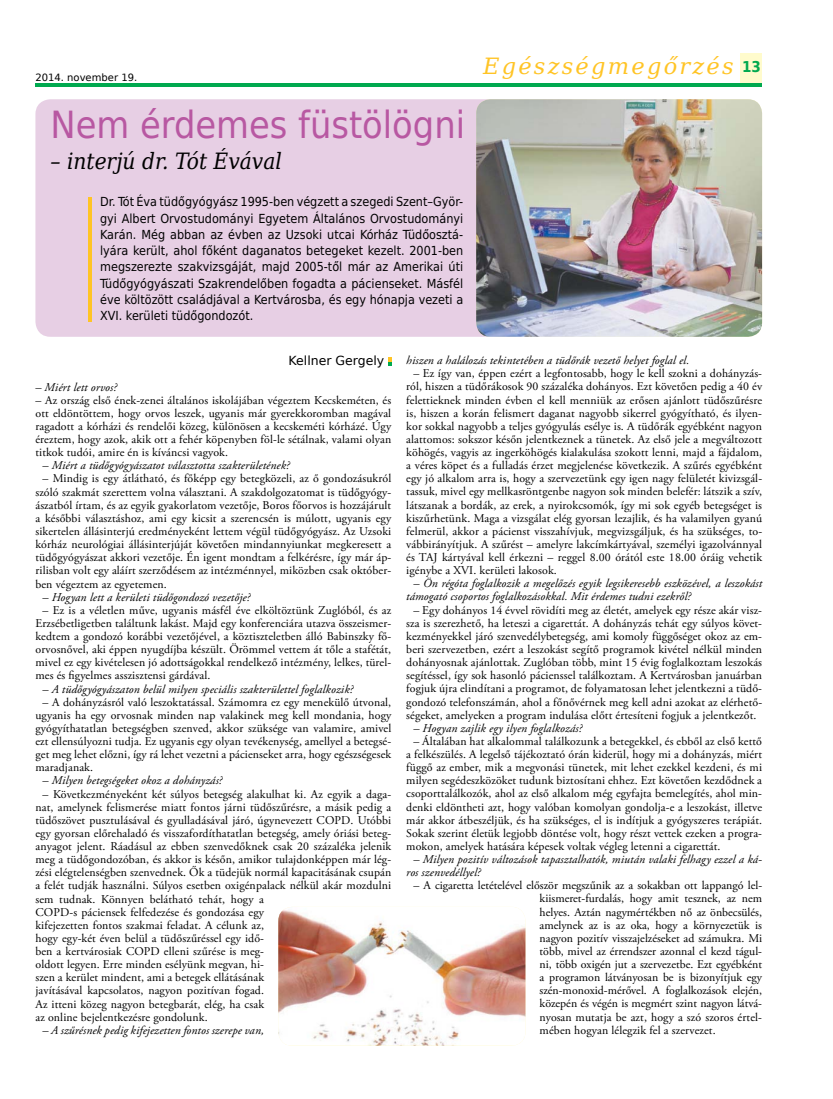
<style>
.page{position:relative;width:833px;height:1099px;background:#fff}
.page>*{position:absolute;margin:0;border:0;box-sizing:border-box;transform-origin:0 0}
.t1{font:37.5px "DejaVu Sans Condensed";color:#b858a2}
.t2{font:italic 22.5px "DejaVu Serif Condensed";color:#000}
.t3{font:italic 22.5px "DejaVu Serif";letter-spacing:.1em;color:#ffc425}
.t4{font:700 15px "DejaVu Sans Condensed";color:#00a94f}
.t5{font:12.5px/16.2px "DejaVu Sans Condensed";color:#000;text-align:justify}
.t6{font:12.5px "DejaVu Sans";color:#000}
.t7{font:11.88px/13.1px "Adobe Garamond Pro";letter-spacing:.005em;color:#000;text-align:justify}
.t8{font:italic 11.88px/13.1px "Adobe Garamond Pro";letter-spacing:.01em;color:#000}
.t9{font:10px "DejaVu Sans";color:#000}
</style>
<div class="page">
<div style="left:741px;top:53px;width:21px;height:31px;background:#fffbcc"></div>
<hr style="left:35px;top:83px;width:727px;height:4px;background:#00a94f">
<div style="left:35px;top:99px;width:549px;height:238px;background:#e7cfe4;border-radius:15px"></div>
<svg style="left:388px;top:357px;width:3px;height:9px"></svg>
<img style="left:476px;top:99px;width:286px;height:238px">
<img style="left:278px;top:907px;width:247px;height:138px">
<hr style="left:89px;top:197px;width:3px;height:124px;background:#ffc425">
<p class="t9" style="left:35px;top:70px;width:103px">2014. november 19.</p>
<h1 class="t1" style="left:50px;top:94px;width:416px">Nem érdemes füstölögni</h1>
<h2 class="t2" style="left:50px;top:144px;width:233px">– interjú dr. Tót Évával</h2>
<p class="t5" style="left:100px;top:193px;width:365px">Dr. Tót Éva tüdőgyógyász 1995-ben végzett a szegedi Szent–Györ&shy;gyi Albert Orvostudományi Egyetem Általános Orvostudományi Karán. Még abban az évben az Uzsoki utcai Kórház Tüdőosztá&shy;lyára került, ahol főként daganatos betegeket kezelt. 2001-ben megszerezte szakvizsgáját, majd 2005-től már az Amerikai úti Tüdőgyógyászati Szakrendelőben fogadta a pácienseket. Másfél éve költözött családjával a Kertvárosba, és egy hónapja vezeti a XVI. kerületi tüdőgondozót.</p>
<h2 class="t3" style="left:483px;top:49px;width:252px">Egészségmegőrzés</h2>
<p class="t4" style="left:742px;top:55px;width:20px">13</p>
<p class="t6" style="left:289px;top:350px;width:97px">Kellner Gergely</p>
<p class="t8" style="left:35px;top:380px;width:83px">– Miért lett orvos?</p>
<p class="t7" style="left:35px;top:394px;width:357px">– Az ország első ének-zenei általános iskolájában végeztem Kecskeméten, és ott eldöntöttem, hogy orvos leszek, ugyanis már gyerekkoromban magával ragadott a kórházi és rendelői közeg, különösen a kecskeméti kórházé. Úgy éreztem, hogy azok, akik ott a fehér köpenyben föl-le sétálnak, valami olyan titkok tudói, amire én is kíváncsi vagyok.</p>
<p class="t8" style="left:43px;top:459px;width:249px">– Miért a tüdőgyógyászatot választotta szakterületének?</p>
<p class="t7" style="left:35px;top:472px;width:357px;text-indent:7px">– Mindig is egy átlátható, és főképp egy betegközeli, az ő gondozásukról szóló szakmát szerettem volna választani. A szakdolgozatomat is tüdőgyógy&shy;ászatból írtam, és az egyik gyakorlatom vezetője, Boros főorvos is hozzájárult a későbbi választáshoz, ami egy kicsit a szerencsén is múlott, ugyanis egy sikertelen állásinterjú eredményeként lettem végül tüdőgyógyász. Az Uzsoki kórház neurológiai állásinterjúját követően mindannyiunkat megkeresett a tüdőgyógyászat akkori vezetője. Én igent mondtam a felkérésre, így már áp&shy;rilisban volt egy aláírt szerződésem az intézménnyel, miközben csak október&shy;ben végeztem az egyetemen.</p>
<p class="t8" style="left:43px;top:590px;width:209px">– Hogyan lett a kerületi tüdőgondozó vezetője?</p>
<p class="t7" style="left:35px;top:604px;width:357px;text-indent:7px">– Ez is a véletlen műve, ugyanis másfél éve elköltöztünk Zuglóból, és az Erzsébetligetben találtunk lakást. Majd egy konferenciára utazva összeismer&shy;kedtem a gondozó korábbi vezetőjével, a köztiszteletben álló Babinszky fő&shy;orvosnővel, aki éppen nyugdíjba készült. Örömmel vettem át tőle a stafétát, mivel ez egy kivételesen jó adottságokkal rendelkező intézmény, lelkes, türel&shy;mes és figyelmes asszisztensi gárdával.</p>
<p class="t8" style="left:43px;top:682px;width:312px">– A tüdőgyógyászaton belül milyen speciális szakterülettel foglalkozik?</p>
<p class="t7" style="left:35px;top:695px;width:357px;text-indent:7px">– A dohányzásról való leszoktatással. Számomra ez egy menekülő útvonal, ugyanis ha egy orvosnak minden nap valakinek meg kell mondania, hogy gyógyíthatatlan betegségben szenved, akkor szüksége van valamire, amivel ezt ellensúlyozni tudja. Ez ugyanis egy olyan tevékenység, amellyel a betegsé&shy;get meg lehet előzni, így rá lehet vezetni a pácienseket arra, hogy egészségesek maradjanak.</p>
<p class="t8" style="left:43px;top:774px;width:181px">– Milyen betegségeket okoz a dohányzás?</p>
<p class="t7" style="left:35px;top:787px;width:357px;text-align:left;text-indent:7px">– Következményeként két súlyos betegség alakulhat ki. Az egyik a daga&shy;nat, amelynek felismerése miatt fontos járni tüdőszűrésre, a másik pedig a tüdőszövet pusztulásával és gyulladásával járó, úgynevezett COPD. Utóbbi egy gyorsan előrehaladó és visszafordíthatatlan betegség, amely óriási beteg&shy;anyagot jelent. Ráadásul az ebben szenvedőknek csak 20 százaléka jelenik meg a tüdőgondozóban, és akkor is későn, amikor tulajdonképpen már lég&shy;zési elégtelenségben szenvednek. Ők a tüdejük normál kapacitásának csupán a felét tudják használni. Súlyos esetben oxigénpalack nélkül akár mozdulni sem tudnak. Könnyen belátható tehát, hogy a<br>COPD-s páciensek felfedezése és gondozása egy<br>kifejezetten fontos szakmai feladat. A célunk az,<br>hogy egy-két éven belül a tüdőszűréssel egy idő-<br>ben a kertvárosiak COPD elleni szűrése is meg-<br>oldott legyen. Erre minden esélyünk megvan, hi-<br>szen a kerület mindent, ami a betegek ellátásának<br>javításával kapcsolatos, nagyon pozitívan fogad.<br>Az itteni közeg nagyon betegbarát, elég, ha csak<br>az online bejelentkezésre gondolunk.</p>
<p class="t8" style="left:43px;top:1023px;width:223px">– A szűrésnek pedig kifejezetten fontos szerepe van,</p>
<p class="t8" style="left:406px;top:354px;width:284px">hiszen a halálozás tekintetében a tüdőrák vezető helyet foglal el.</p>
<p class="t7" style="left:406px;top:367px;width:357px;text-indent:7px">– Ez így van, éppen ezért a legfontosabb, hogy le kell szokni a dohányzás&shy;ról, hiszen a tüdőrákosok 90 százaléka dohányos. Ezt követően pedig a 40 év felettieknek minden évben el kell menniük az erősen ajánlott tüdőszűrésre is, hiszen a korán felismert daganat nagyobb sikerrel gyógyítható, és ilyen&shy;kor sokkal nagyobb a teljes gyógyulás esélye is. A tüdőrák egyébként nagyon alattomos: sokszor későn jelentkeznek a tünetek. Az első jele a megváltozott köhögés, vagyis az ingerköhögés kialakulása szokott lenni, majd a fájdalom, a véres köpet és a fulladás érzet megjelenése következik. A szűrés egyébként egy jó alkalom arra is, hogy a szervezetünk egy igen nagy felületét kivizsgál&shy;tassuk, mivel egy mellkasröntgenbe nagyon sok minden belefér: látszik a szív, látszanak a bordák, az erek, a nyirokcsomók, így mi sok egyéb betegséget is kiszűrhetünk. Maga a vizsgálat elég gyorsan lezajlik, és ha valamilyen gyanú felmerül, akkor a pácienst visszahívjuk, megvizsgáljuk, és ha szükséges, to&shy;vábbirányítjuk. A szűrést – amelyre lakcímkártyával, személyi igazolvánnyal és TAJ kártyával kell érkezni – reggel 8.00 órától este 18.00 óráig vehetik igénybe a XVI. kerületi lakosok.</p>
<p class="t8" style="left:406px;top:577px;width:357px;text-indent:7px">– Ön régóta foglalkozik a megelőzés egyik legsikeresebb eszközével, a leszokást támogató csoportos foglalkozásokkal. Mit érdemes tudni ezekről?</p>
<p class="t7" style="left:406px;top:603px;width:357px;text-align:center">– Egy dohányos 14 évvel rövidíti meg az életét, amelyek egy része akár vis - sza is szerezhető, ha leteszi a cigarettát. A dohányzás tehát egy súlyos követ&shy;kezményekkel járó szenvedélybetegség, ami komoly függőséget okoz az em&shy;beri szervezetben, ezért a leszokást segítő programok kivétel nélkül minden dohányosnak ajánlottak. Zuglóban több, mint 15 évig foglalkoztam leszokás segítéssel, így sok hasonló pácienssel találkoztam. A Kertvárosban januárban fogjuk újra elindítani a programot, de folyamatosan lehet jelentkezni a tüdő&shy;gondozó telefonszámán, ahol a főnővérnek meg kell adni azokat az elérhető&shy;ségeket, amelyeken a program indulása előtt értesíteni fogjuk a jelentkezőt.</p>
<p class="t8" style="left:413px;top:721px;width:170px">– Hogyan zajlik egy ilyen foglalkozás?</p>
<p class="t7" style="left:406px;top:735px;width:357px;text-indent:7px">– Általában hat alkalommal találkozunk a betegekkel, és ebből az első kettő a felkészülés. A legelső tájékoztató órán kiderül, hogy mi a dohányzás, miért függő az ember, mik a megvonási tünetek, mit lehet ezekkel kezdeni, és mi milyen segédeszközöket tudunk biztosítani ehhez. Ezt követően kezdődnek a csoporttalálkozók, ahol az első alkalom még egyfajta bemelegítés, ahol min&shy;denki eldöntheti azt, hogy valóban komolyan gondolja-e a leszokást, illetve már akkor átbeszéljük, és ha szükséges, el is indítjuk a gyógyszeres terápiát.<br>Sokak szerint életük legjobb döntése volt, hogy részt vettek ezeken a progra&shy;mokon, amelyek hatására képesek voltak végleg letenni a cigarettát.</p>
<p class="t8" style="left:406px;top:853px;width:357px;text-indent:7px">– Milyen pozitív változások tapasztalhatók, miután valaki felhagy ezzel a ká&shy;ros szenvedéllyel?</p>
<p class="t7" style="left:539px;top:879px;width:224px;text-indent:-126px">– A cigaretta letételével először megszűnik az a sokakban ott lappangó lel&shy;kiismeret-furdalás, hogy amit tesznek, az nem helyes. Aztán nagymértékben nő az önbecsülés, amelynek az is az oka, hogy a környezetük is nagyon pozitív visszajelzéseket ad számukra. Mi több, mivel az érrendszer azonnal el kezd tágul&shy;ni, több oxigén jut a szervezetbe. Ezt egyébként a programon látványosan be is bizonyítjuk egy szén-monoxid-mérővel. A foglalkozások elején, közepén és végén is megmért szint nagyon látvá&shy;nyosan mutatja be azt, hogy a szó szoros értel&shy;mében hogyan lélegzik fel a szervezet.</p>
</div>
